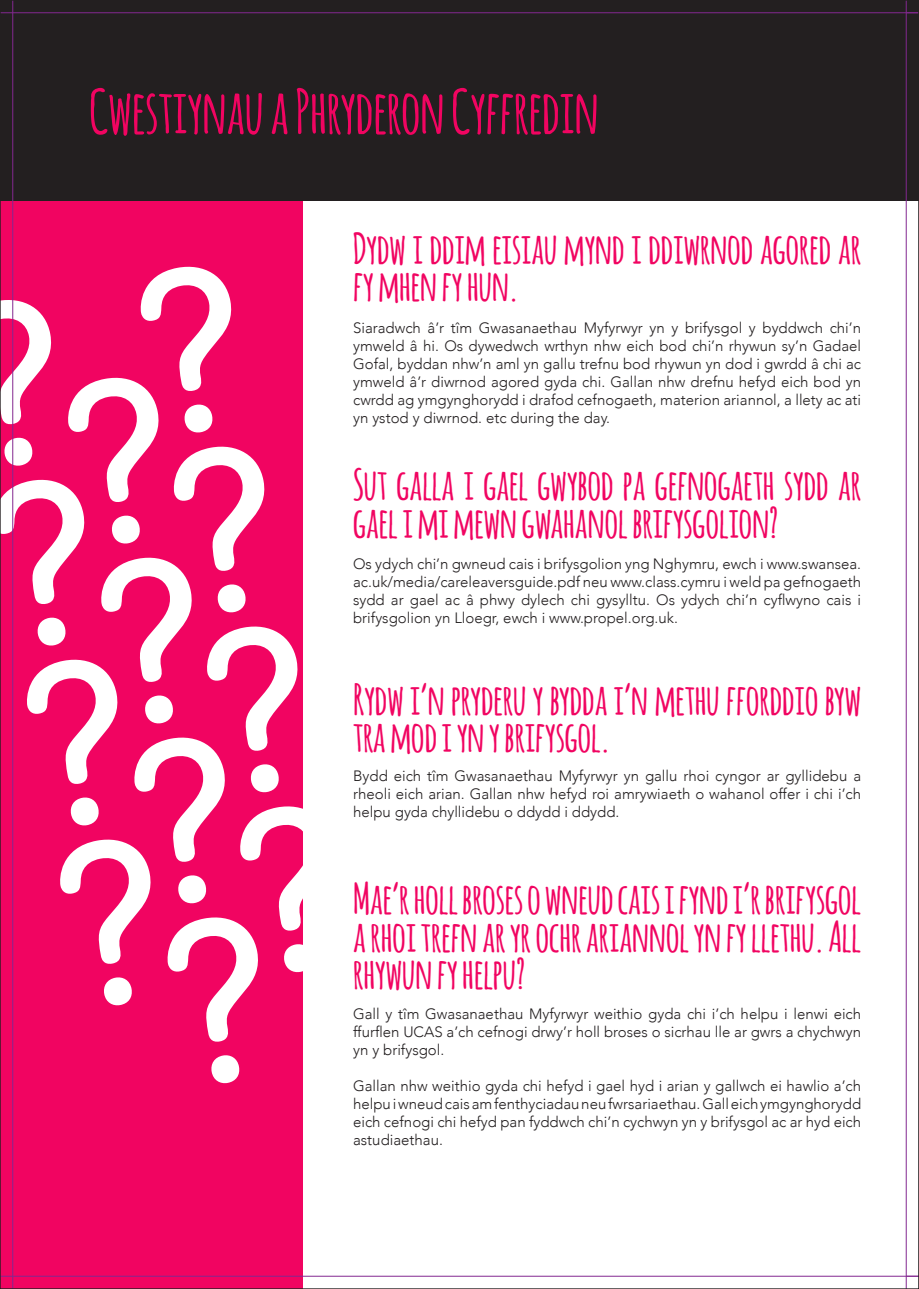
<style>
.page{position:relative;width:919px;height:1289px;background:#fff}
.page>*{position:absolute;margin:0;border:0;box-sizing:border-box;transform-origin:0 0}
.t1{font:700 60px "Amatic";color:#f10461}
.t2{font:700 42px/37.5px "Amatic";color:#f10461}
.t3{font:300 15px/18px "Avenir";color:#231f20;text-align:justify}
</style>
<div class="page">
<div style="left:0;top:200px;width:303px;height:1088px;background:#f10461"></div>
<div style="left:0;top:0;width:918px;height:200px;background:#231f20"></div>
<svg style="left:2px;top:263px;width:301px;height:821px"></svg>
<hr style="left:905px;top:0;width:1px;height:1288px;background:#832890">
<hr style="left:12px;top:0;width:1px;height:1288px;background:#832890">
<hr style="left:0;top:12px;width:918px;height:1px;background:#832890">
<hr style="left:0;top:1275px;width:918px;height:1px;background:#832890">
<svg style="left:906px;top:0;width:13px;height:1288px"></svg>
<p class="t1" style="left:89px;top:69px;width:511px">Cwestiynau a Phryderon Cyffredin</p>
<p class="t2" style="left:353px;top:228px;width:509px">Dydw i ddim eisiau mynd i ddiwrnod agored ar fy mhen fy hun.</p>
<p class="t3" style="left:353px;top:319px;width:509px">Siaradwch â’r tîm Gwasanaethau Myfyrwyr yn y brifysgol y byddwch chi’n ymweld â hi. Os dywedwch wrthyn nhw eich bod chi’n rhywun sy’n Gadael Gofal, byddan nhw’n aml yn gallu trefnu bod rhywun yn dod i gwrdd â chi ac ymweld â’r diwrnod agored gyda chi. Gallan nhw drefnu hefyd eich bod yn cwrdd ag ymgynghorydd i drafod cefnogaeth, materion ariannol, a llety ac ati yn ystod y diwrnod. etc during the day.</p>
<p class="t2" style="left:353px;top:464px;width:509px">Sut galla i gael gwybod pa gefnogaeth sydd ar gael i mi mewn gwahanol brifysgolion?</p>
<p class="t3" style="left:353px;top:555px;width:509px">Os ydych chi’n gwneud cais i brifysgolion yng Nghymru, ewch i www.swansea. ac.uk/media/careleaversguide.pdf neu www.class.cymru i weld pa gefnogaeth sydd ar gael ac â phwy dylech chi gysylltu. Os ydych chi’n cyflwyno cais i brifysgolion yn Lloegr, ewch i www.propel.org.uk.</p>
<p class="t2" style="left:353px;top:678px;width:509px">Rydw i’n pryderu y bydda i’n methu fforddio byw tra mod i yn y brifysgol.</p>
<p class="t3" style="left:353px;top:766px;width:509px">Bydd eich tîm Gwasanaethau Myfyrwyr yn gallu rhoi cyngor ar gyllidebu a rheoli eich arian. Gallan nhw hefyd roi amrywiaeth o wahanol offer i chi i’ch helpu gyda chyllidebu o ddydd i ddydd.</p>
<p class="t2" style="left:353px;top:878px;width:509px;text-align:justify">Mae’r holl broses o wneud cais i fynd i’r brifysgol a rhoi trefn ar yr ochr ariannol yn fy llethu. All rhywun fy helpu?</p>
<p class="t3" style="left:353px;top:1005px;width:509px">Gall y tîm Gwasanaethau Myfyrwyr weithio gyda chi i’ch helpu i lenwi eich ffurflen UCAS a’ch cefnogi drwy’r holl broses o sicrhau lle ar gwrs a chychwyn yn y brifysgol.</p>
<p class="t3" style="left:353px;top:1077px;width:509px">Gallan nhw weithio gyda chi hefyd i gael hyd i arian y gallwch ei hawlio a’ch helpu i wneud cais am fenthyciadau neu fwrsariaethau. Gall eich ymgynghorydd eich cefnogi chi hefyd pan fyddwch chi’n cychwyn yn y brifysgol ac ar hyd eich astudiaethau.</p>
</div>
